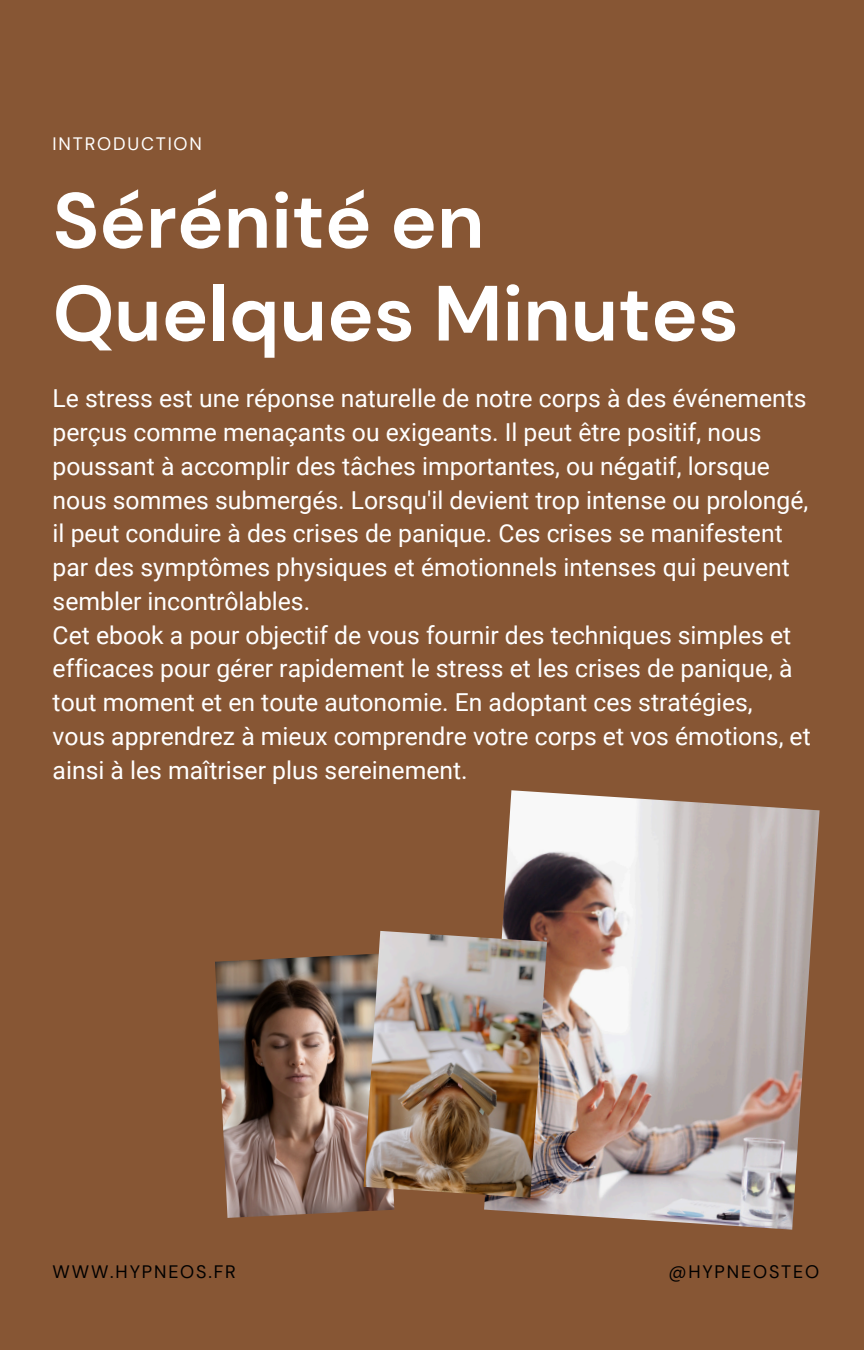
<style>
.page{position:relative;width:864px;height:1350px;background:#875634}
.page>*{position:absolute;margin:0;border:0;box-sizing:border-box;transform-origin:0 0}
.t1{font:700 78.08px/92.7px "DM Sans";color:#fff}
.t2{font:24.75px/33.8px "Roboto";color:#fff}
.t3{font:18px "DM Sans";letter-spacing:.1em;color:#000}
.t4{font:18px "DM Sans";letter-spacing:.1em;color:#fff}
</style>
<div class="page">
<img style="left:484px;top:790px;width:336px;height:440px">
<img style="left:215px;top:954px;width:179px;height:264px">
<img style="left:364px;top:931px;width:183px;height:267px">
<h1 class="t4" style="left:53px;top:132px;width:151px">INTRODUCTION</h1>
<p class="t1" style="left:53px;top:175px;width:688px">Sérénité en<br>Quelques Minutes</p>
<h2 class="t2" style="left:53px;top:382px;width:760px">Le stress est une réponse naturelle de notre corps à des événements perçus comme menaçants ou exigeants. Il peut être positif, nous poussant à accomplir des tâches importantes, ou négatif, lorsque nous sommes submergés. Lorsqu'il devient trop intense ou prolongé, il peut conduire à des crises de panique. Ces crises se manifestent par des symptômes physiques et émotionnels intenses qui peuvent sembler incontrôlables.<br>Cet ebook a pour objectif de vous fournir des techniques simples et efficaces pour gérer rapidement le stress et les crises de panique, à tout moment et en toute autonomie. En adoptant ces stratégies, vous apprendrez à mieux comprendre votre corps et vos émotions, et ainsi à les maîtriser plus sereinement.</h2>
<p class="t3" style="left:53px;top:1261px;width:185px">WWW.HYPNEOS.FR</p>
<p class="t3" style="left:668px;top:1261px;width:152px">@HYPNEOSTEO</p>
</div>
